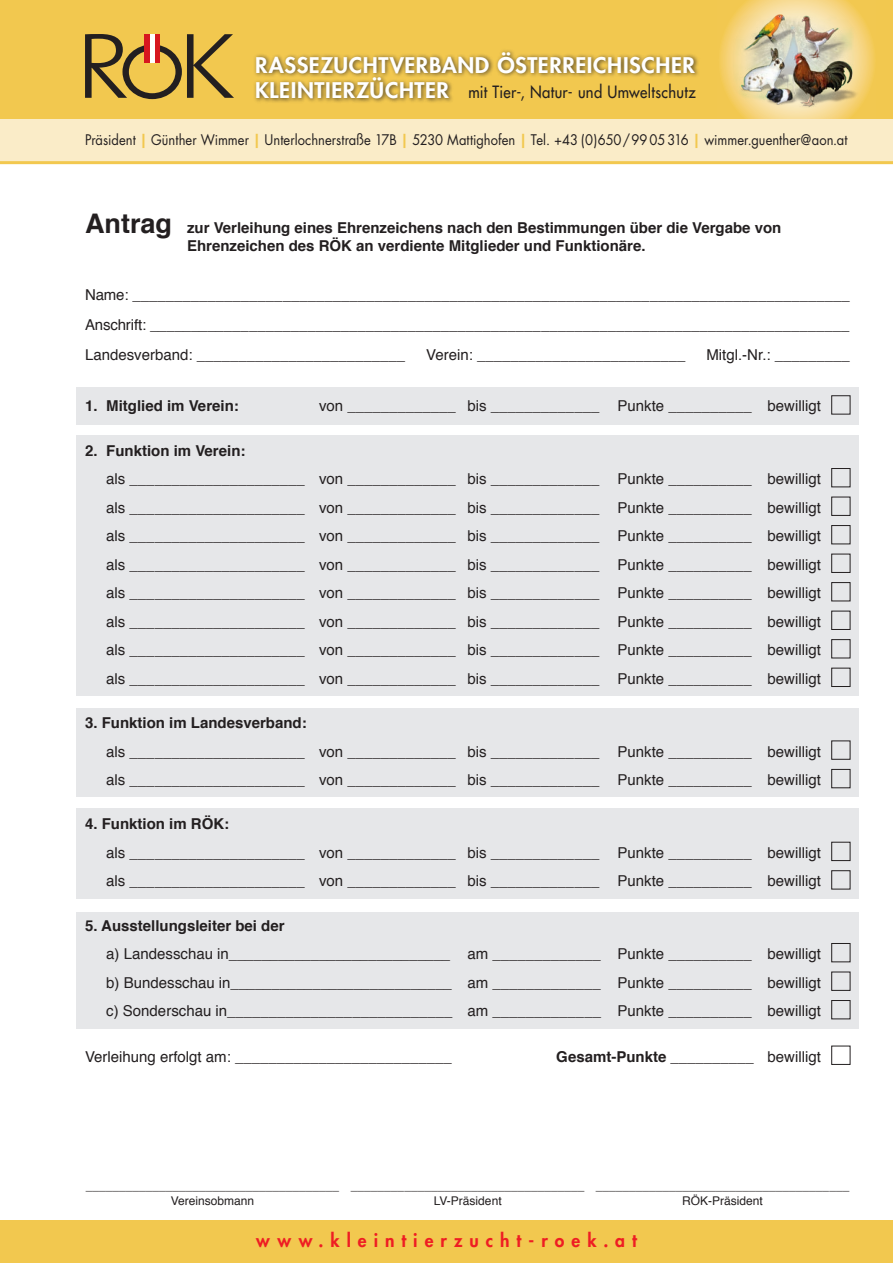
<style>
.page{position:relative;width:893px;height:1263px;background:#fff}
.page>*{position:absolute;margin:0;border:0;box-sizing:border-box;transform-origin:0 0}
.t1{font:800 21px "Futura";letter-spacing:.025em;color:#fff;scale:1.06 1}
.t2{font:800 18px "Futura";letter-spacing:.405em;color:#ee1d23}
.t3{font:16.5px "Futura";letter-spacing:.02em;color:#231f20;scale:.9 1}
.t4{font:15px/28.5px "Helvetica";color:#231f20;text-align:justify}
.t5{font:700 15px/18px "Helvetica";color:#231f20}
.t6{font:14.25px "Futura";color:#231f20;scale:.91 1}
.t7{font:12px "Helvetica";color:#231f20}
.s1{font-weight:800;font-size:21px;color:#fff}
.s2{font-weight:700;color:#f2c84f}
.s3{font-size:27px}
.s4{font-weight:700}
</style>
<div class="page">
<div style="left:77px;top:912px;width:782px;height:116px;background:#e6e7e9"></div>
<div style="left:77px;top:808px;width:782px;height:91px;background:#e6e7e9"></div>
<div style="left:77px;top:708px;width:782px;height:89px;background:#e6e7e9"></div>
<div style="left:77px;top:435px;width:782px;height:261px;background:#e6e7e9"></div>
<div style="left:77px;top:387px;width:782px;height:37px;background:#e6e7e9"></div>
<div style="left:0;top:0;width:893px;height:119px;background:#f2c84f"></div>
<svg style="left:85px;top:34px;width:149px;height:65px"></svg>
<div style="left:154px;top:35px;width:6px;height:28px;background:#d7171f"></div>
<div style="left:144px;top:35px;width:6px;height:28px;background:#d7171f"></div>
<hr style="left:150px;top:35px;width:4px;height:28px;background:#fff">
<div style="left:253px;top:49px;width:448px;height:55px;background:#231f20;opacity:.75"></div>
<svg style="left:720px;top:16px;width:154px;height:88px"></svg>
<img style="left:733px;top:0;width:127px;height:119px">
<div style="left:0;top:119px;width:893px;height:43px;background:#faecc8"></div>
<hr style="left:0;top:161px;width:893px;height:3px;background:#f2c84f">
<div style="left:0;top:1220px;width:893px;height:43px;background:#f2c84f"></div>
<div style="left:831px;top:395px;width:19px;height:19px;border:1px solid #231f20"></div>
<div style="left:831px;top:468px;width:19px;height:19px;border:1px solid #231f20"></div>
<div style="left:831px;top:497px;width:19px;height:19px;border:1px solid #231f20"></div>
<div style="left:831px;top:525px;width:19px;height:19px;border:1px solid #231f20"></div>
<div style="left:831px;top:554px;width:19px;height:19px;border:1px solid #231f20"></div>
<div style="left:831px;top:582px;width:19px;height:19px;border:1px solid #231f20"></div>
<div style="left:831px;top:611px;width:19px;height:19px;border:1px solid #231f20"></div>
<div style="left:831px;top:639px;width:19px;height:19px;border:1px solid #231f20"></div>
<div style="left:831px;top:668px;width:19px;height:19px;border:1px solid #231f20"></div>
<div style="left:831px;top:740px;width:19px;height:20px;border:1px solid #231f20"></div>
<div style="left:831px;top:769px;width:19px;height:19px;border:1px solid #231f20"></div>
<div style="left:831px;top:842px;width:19px;height:19px;border:1px solid #231f20"></div>
<div style="left:831px;top:870px;width:19px;height:19px;border:1px solid #231f20"></div>
<div style="left:831px;top:943px;width:19px;height:19px;border:1px solid #231f20"></div>
<div style="left:831px;top:972px;width:19px;height:19px;border:1px solid #231f20"></div>
<div style="left:831px;top:1000px;width:19px;height:19px;border:1px solid #231f20"></div>
<div style="left:831px;top:1046px;width:19px;height:19px;border:1px solid #231f20"></div>
<h1 class="t1" style="left:255px;top:52px;width:367px">RASSEZUCHTVERBAND ÖSTERReich ischer</h1>
<p class="t3" style="left:255px;top:81px;width:491px"><span class="s1">KLEINTIERZÜCHTER</span> mit Tier-, Natur- und Umweltschutz</p>
<p class="t6" style="left:85px;top:130px;width:839px">Präsident <span class="s2">|</span> Günther Wimmer <span class="s2">|</span> Unterlochnerstraße 17B <span class="s2">|</span> 5230 Mattighofen <span class="s2">|</span> Tel. +43 (0)650/9905316 <span class="s2">|</span> wimmer.guenther@aon.at</p>
<p class="t5" style="left:187px;top:219px;width:596px;text-indent:-102px"><span class="s3">Antrag</span> zur Verleihung eines Ehrenzeichens nach den Bestimmungen über die Vergabe von<br>Ehrenzeichen des RÖK an verdiente Mitglieder und Funktionäre.</p>
<p class="t4" style="left:85px;top:280px;width:766px;line-height:30.3px">Name: ______________________________________________________________________________________ Anschrift: ____________________________________________________________________________________ Landesverband: _________________________</p>
<p class="t4" style="left:426px;top:342px;width:261px">Verein: _________________________</p>
<p class="t4" style="left:706px;top:342px;width:145px">Mitgl.-Nr.: _________</p>
<p class="t5" style="left:85px;top:398px;width:155px">1. Mitglied im Verein:</p>
<p class="t4" style="left:319px;top:393px;width:503px">von _____________ bis _____________ Punkte __________ bewilligt</p>
<p class="t5" style="left:85px;top:442px;width:162px">2. Funktion im Verein:</p>
<p class="t4" style="left:106px;top:466px;width:716px">als _____________________ von _____________ bis _____________ Punkte __________ bewilligt als _____________________ von _____________ bis _____________ Punkte __________ bewilligt als _____________________ von _____________ bis _____________ Punkte __________ bewilligt als _____________________ von _____________ bis _____________ Punkte __________ bewilligt als _____________________ von _____________ bis _____________ Punkte __________ bewilligt als _____________________ von _____________ bis _____________ Punkte __________ bewilligt als _____________________ von _____________ bis _____________ Punkte __________ bewilligt als _____________________ von _____________ bis _____________ Punkte __________ bewilligt</p>
<p class="t5" style="left:85px;top:715px;width:223px">3. Funktion im Landesverband:</p>
<p class="t4" style="left:106px;top:738px;width:716px">als _____________________ von _____________ bis _____________ Punkte __________ bewilligt als _____________________ von _____________ bis _____________ Punkte __________ bewilligt</p>
<p class="t5" style="left:85px;top:816px;width:146px">4. Funktion im RÖK:</p>
<p class="t4" style="left:106px;top:839px;width:716px">als _____________________ von _____________ bis _____________ Punkte __________ bewilligt als _____________________ von _____________ bis _____________ Punkte __________ bewilligt</p>
<p class="t5" style="left:85px;top:917px;width:201px">5. Ausstellungsleiter bei der</p>
<p class="t4" style="left:106px;top:941px;width:716px">a) Landesschau in___________________________ am _____________ Punkte __________ bewilligt b) Bundesschau in___________________________ am _____________ Punkte __________ bewilligt c) Sonderschau in___________________________ am _____________ Punkte __________ bewilligt</p>
<p class="t4" style="left:85px;top:1043px;width:368px">Verleihung erfolgt am: __________________________</p>
<p class="t4" style="left:556px;top:1043px;width:266px"><span class="s4">Gesamt-Punkte</span> __________ bewilligt</p>
<p class="t7" style="left:171px;top:1192px;width:85px">Vereinsobmann</p>
<p class="t7" style="left:434px;top:1192px;width:69px">LV-Präsident</p>
<p class="t7" style="left:682px;top:1192px;width:82px">RÖK-Präsident</p>
<p class="t2" style="left:256px;top:1229px;width:382px">www.kleintierzucht-roek.at</p>
</div>
